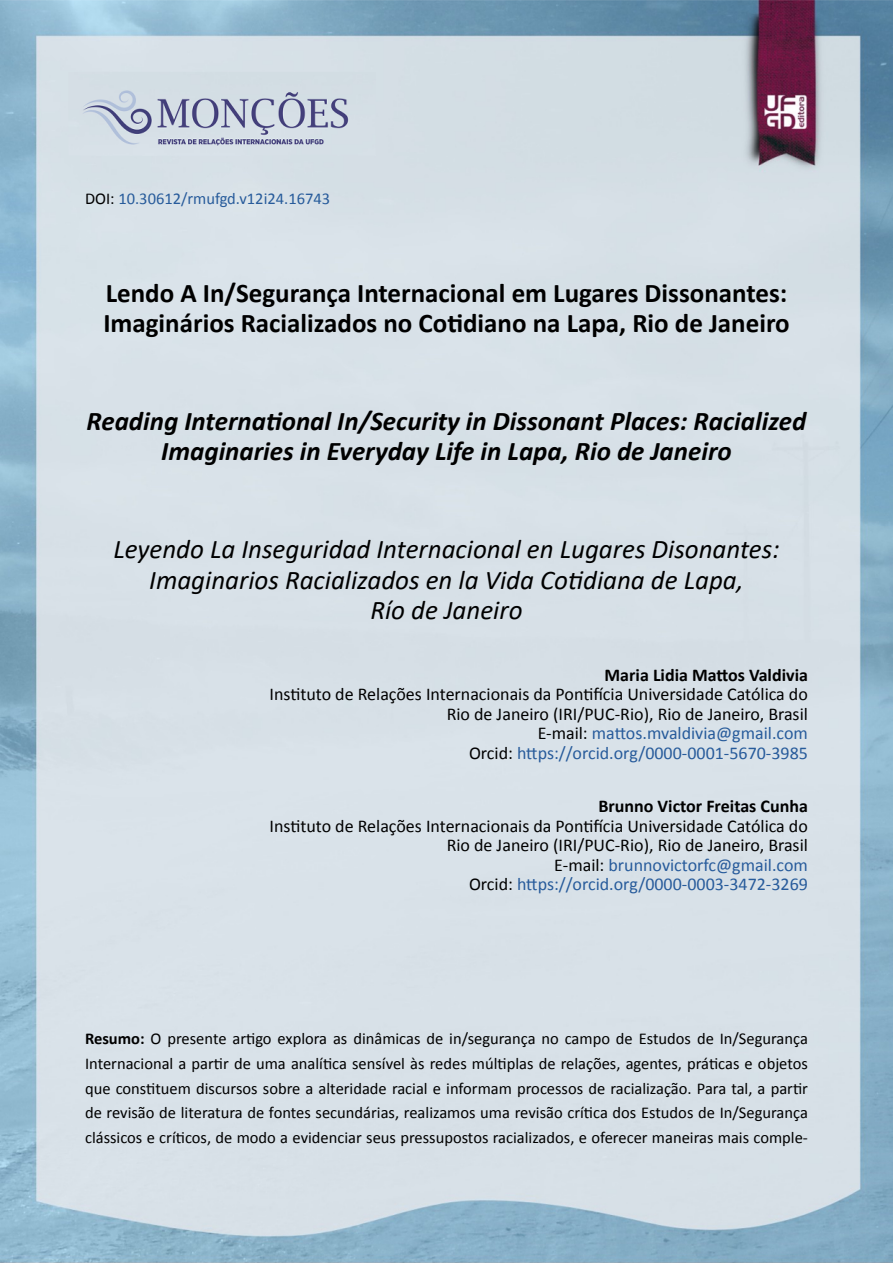
<style>
.page{position:relative;width:893px;height:1263px;background:#fff}
.page>*{position:absolute;margin:0;border:0;box-sizing:border-box;transform-origin:0 0}
.t1{font:italic 27px/30.2px "Calibri";color:#000;text-align:center}
.t2{font:700 27px/30.2px "Calibri";color:#000}
.t3{font:italic 700 27px/30.2px "Calibri";color:#000;text-align:center}
.t4{font:18px/19.5px "Calibri";color:#000;text-align:right}
.t5{font:700 18px "Calibri";color:#000}
.t6{font:16.5px/24.8px "Calibri";color:#000;text-align:justify}
.t7{font:16.5px "Calibri";color:#275b9b}
.s1{color:#000}
.s2{color:#275b9b}
.s3{font-weight:700}
</style>
<div class="page">
<img style="left:0;top:0;width:893px;height:1263px">
<p class="t7" style="left:85px;top:188px;width:247px"><span class="s1">DOI:</span> 10.30612/rmufgd.v12i24.16743</p>
<h1 class="t2" style="left:103px;top:277px;width:688px">Lendo A In/Segurança Internacional em Lugares Dissonantes:<br>Imaginários Racializados no Cotidiano na Lapa, Rio de Janeiro</h1>
<h1 class="t3" style="left:87px;top:405px;width:721px">Reading International In/Security in Dissonant Places: Racialized<br>Imaginaries in Everyday Life in Lapa, Rio de Janeiro</h1>
<h1 class="t1" style="left:113px;top:533px;width:668px">Leyendo La Inseguridad Internacional en Lugares Disonantes:<br>Imaginarios Racializados en la Vida Cotidiana de Lapa,<br>Río de Janeiro</h1>
<p class="t5" style="left:605px;top:662px;width:205px">Maria Lidia Mattos Valdivia</p>
<p class="t4" style="left:270px;top:684px;width:540px">Instituto de Relações Internacionais da Pontifícia Universidade Católica do Rio de Janeiro (IRI/PUC-Rio), Rio de Janeiro, Brasil<br>E-mail: <span class="s2">mattos.mvaldivia@gmail.com<br></span>Orcid: <span class="s2">https://orcid.org/0000-0001-5670-3985</span></p>
<p class="t5" style="left:598px;top:793px;width:211px">Brunno Victor Freitas Cunha</p>
<p class="t4" style="left:270px;top:816px;width:540px">Instituto de Relações Internacionais da Pontifícia Universidade Católica do Rio de Janeiro (IRI/PUC-Rio), Rio de Janeiro, Brasil<br>E-mail: <span class="s2">brunnovictorfc@gmail.com<br></span>Orcid: <span class="s2">https://orcid.org/0000-0003-3472-3269</span></p>
<p class="t6" style="left:85px;top:1026px;width:724px"><span class="s3">Resumo:</span> O presente artigo explora as dinâmicas de in/segurança no campo de Estudos de In/Segurança Internacional a partir de uma analítica sensível às redes múltiplas de relações, agentes, práticas e objetos que constituem discursos sobre a alteridade racial e informam processos de racialização. Para tal, a partir de revisão de literatura de fontes secundárias, realizamos uma revisão crítica dos Estudos de In/Segurança clássicos e críticos, de modo a evidenciar seus pressupostos racializados, e oferecer maneiras mais comple-</p>
</div>
